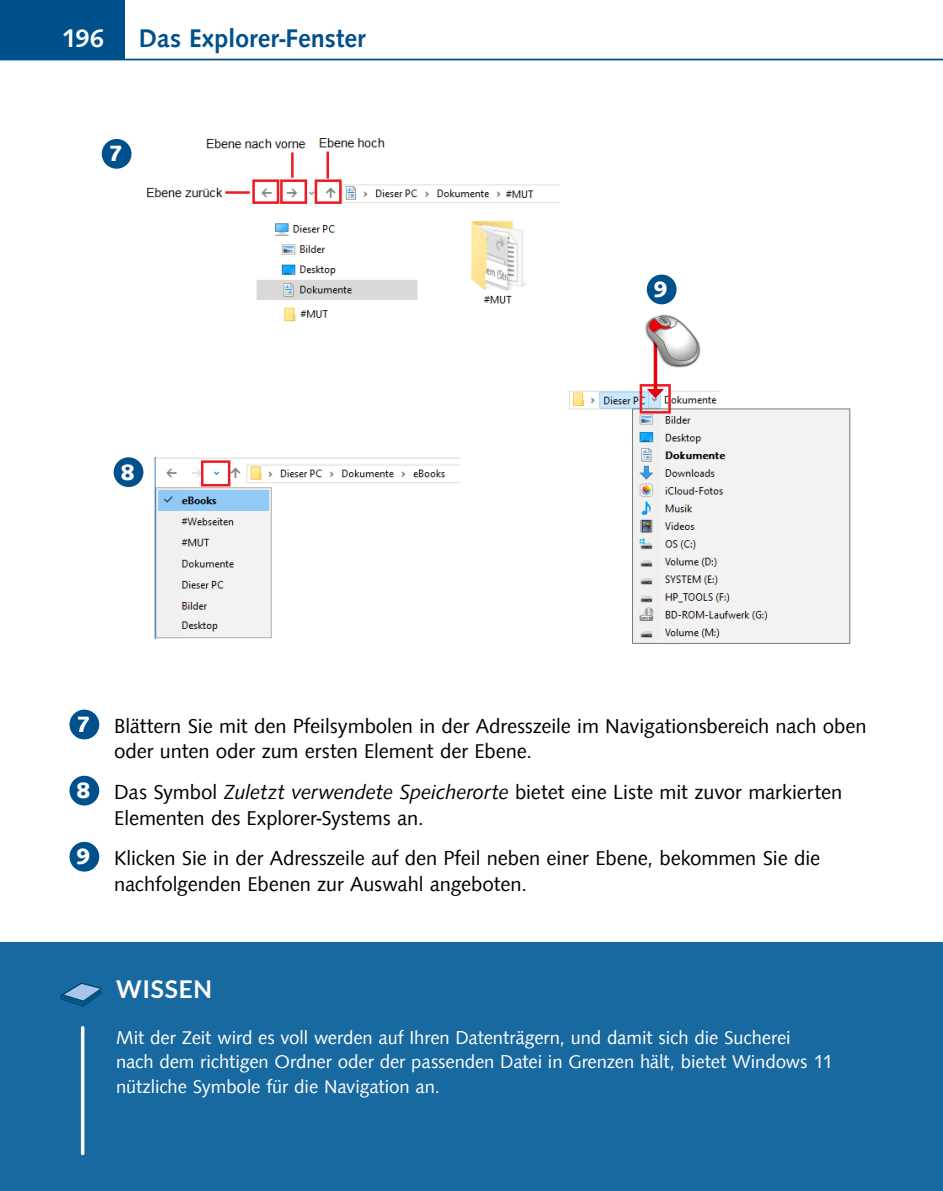
<style>
.page{position:relative;width:943px;height:1191px;background:#fff}
.page>*{position:absolute;margin:0;border:0;box-sizing:border-box;transform-origin:0 0}
.t1{font:500 26.25px "Saxony";color:#00508c}
.t2{font:500 26.25px "Saxony";color:#fff}
.t3{font:700 24.5px "Lato";letter-spacing:.03em;color:#fff}
.t4{font:800 22.75px "Saxony";color:#fff}
.t5{font:21px/25.2px "Saxony";color:#000}
.t6{font:19.25px/24.5px "Saxony";color:#fff}
.s1{font-weight:800;font-size:22.75px;color:#fff}
.s2{font-style:italic}
</style>
<div class="page">
<div style="left:0;top:943px;width:943px;height:248px;background:#18699f"></div>
<div style="left:0;top:0;width:124px;height:60px;background:#00508c"></div>
<hr style="left:0;top:59px;width:943px;height:1px;background:#00508c">
<div style="left:69px;top:709px;width:30px;height:30px;background:#00508c;border-radius:50%"></div>
<div style="left:69px;top:775px;width:30px;height:30px;background:#00508c;border-radius:50%"></div>
<div style="left:69px;top:842px;width:30px;height:29px;background:#00508c;border-radius:50%"></div>
<img style="left:146px;top:138px;width:415px;height:184px">
<img style="left:154px;top:457px;width:306px;height:183px">
<img style="left:569px;top:380px;width:282px;height:264px">
<svg style="left:60px;top:982px;width:42px;height:24px"></svg>
<hr style="left:81px;top:1027px;width:3px;height:126px;background:#fff">
<svg style="left:653px;top:369px;width:4px;height:20px"></svg>
<svg style="left:646px;top:389px;width:18px;height:9px"></svg>
<img style="left:645px;top:314px;width:39px;height:55px">
<svg style="left:647px;top:316px;width:54px;height:51px"></svg>
<div style="left:646px;top:274px;width:30px;height:30px;background:#00508c;border-radius:50%"></div>
<div style="left:114px;top:457px;width:29px;height:30px;background:#00508c;border-radius:50%"></div>
<div style="left:102px;top:139px;width:29px;height:30px;background:#00508c;border-radius:50%"></div>
<p class="t2" style="left:62px;top:23px;width:44px">196</p>
<p class="t1" style="left:139px;top:22px;width:228px">Das Explorer-Fenster</p>
<p class="t4" style="left:109px;top:141px;width:15px">7</p>
<p class="t4" style="left:121px;top:459px;width:15px">8</p>
<p class="t4" style="left:654px;top:276px;width:15px">9</p>
<p class="t5" style="left:114px;top:714px;width:753px;text-indent:-38px"><span class="s1">7</span> Blättern Sie mit den Pfeilsymbolen in der Adresszeile im Navigationsbereich nach oben oder unten oder zum ersten Element der Ebene.</p>
<p class="t5" style="left:114px;top:780px;width:729px;text-indent:-38px"><span class="s1">8</span> Das Symbol <span class="s2">Zuletzt verwendete Speicherorte</span> bietet eine Liste mit zuvor markierten<br>Elementen des Explorer-Systems an.</p>
<p class="t5" style="left:114px;top:846px;width:707px;text-indent:-38px"><span class="s1">9</span> Klicken Sie in der Adresszeile auf den Pfeil neben einer Ebene, bekommen Sie die nachfolgenden Ebenen zur Auswahl angeboten.</p>
<p class="t3" style="left:116px;top:975px;width:97px">WISSEN</p>
<p class="t6" style="left:116px;top:1025px;width:718px">Mit der Zeit wird es voll werden auf Ihren Datenträgern, und damit sich die Sucherei<br>nach dem richtigen Ordner oder der passenden Datei in Grenzen hält, bietet Windows 11 nützliche Symbole für die Navigation an.</p>
</div>
